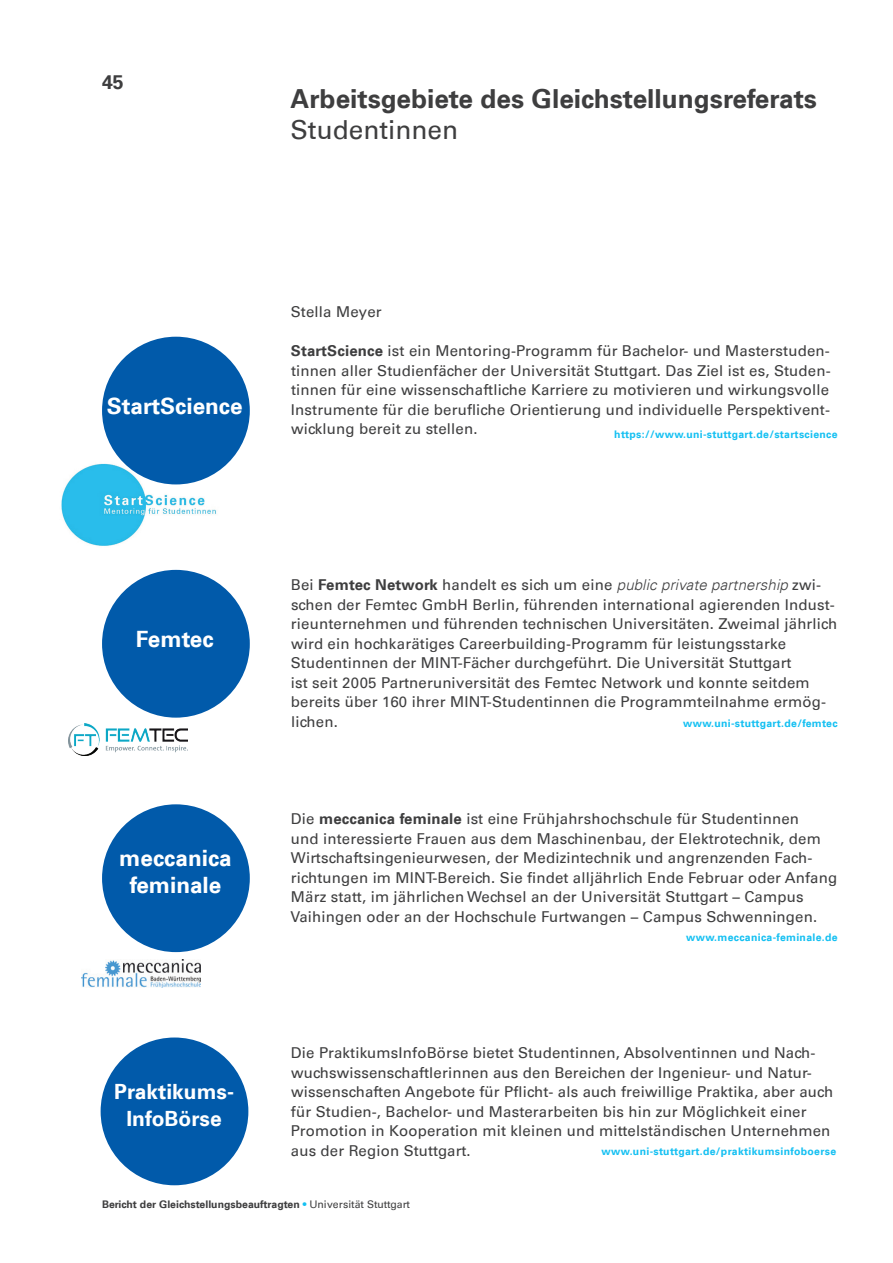
<style>
.page{position:relative;width:893px;height:1263px;background:#fff}
.page>*{position:absolute;margin:0;border:0;box-sizing:border-box;transform-origin:0 0}
.t1{font:26.25px "Universfor Uni S65 Bd";color:#3e3e3f}
.t2{font:26.25px "Universfor Uni S55 Rm";color:#3e3e3f}
.t3{font:22.5px/27px "Universfor Uni S65 Bd";color:#fff;text-align:center}
.t4{font:21px/27px "Universfor Uni S65 Bd";color:#fff;text-align:center}
.t5{font:19.5px "Universfor Uni S65 Bd";color:#3e3e3f}
.t6{font:15px/19.5px "Universfor Uni S55 Rm";letter-spacing:.01em;color:#3e3e3f}
.t7{font:10.5px "Universfor Uni S65 Bd";letter-spacing:.03em;color:#15c0f2}
.t8{font:10.5px "Universfor Uni S65 Bd";color:#3e3e3f}
.s1{font-family:"Universfor Uni S65 Bd"}
.s2{font-family:"Universfor Uni S45 Lt Obl"}
.s3{font-family:"Universfor Uni S55 Rm";color:#15c0f2}
.s4{font-family:"Universfor Uni S55 Rm"}
</style>
<div class="page">
<img style="left:61px;top:456px;width:163px;height:90px">
<div style="left:102px;top:570px;width:148px;height:148px;background:#015aaa;border-radius:50%"></div>
<div style="left:102px;top:337px;width:148px;height:147px;background:#015aaa;border-radius:50%"></div>
<div style="left:102px;top:804px;width:148px;height:148px;background:#015aaa;border-radius:50%"></div>
<div style="left:101px;top:1037px;width:147px;height:148px;background:#015aaa;border-radius:50%"></div>
<img style="left:82px;top:959px;width:118px;height:29px">
<img style="left:69px;top:724px;width:118px;height:32px">
<h3 class="t5" style="left:102px;top:69px;width:23px">45</h3>
<h1 class="t1" style="left:290px;top:81px;width:528px">Arbeitsgebiete des Gleichstellungsreferats</h1>
<h1 class="t2" style="left:290px;top:112px;width:169px">Studentinnen</h1>
<h2 class="t3" style="left:107px;top:391px;width:137px">StartScience</h2>
<p class="t6" style="left:291px;top:301px;width:92px">Stella Meyer</p>
<p class="t6" style="left:291px;top:340px;width:541px;text-align:justify"><span class="s1">StartScience</span> ist ein Mentoring-Programm für Bachelor- und Masterstuden&shy;tinnen aller Studienfächer der Universität Stuttgart. Das Ziel ist es, Studen&shy;tinnen für eine wissenschaftliche Karriere zu motivieren und wirkungsvolle Instrumente für die berufliche Orientierung und individuelle Perspektivent&shy;wicklung bereit zu stellen.</p>
<p class="t7" style="left:614px;top:427px;width:225px">https://www.uni-stuttgart.de/startscience</p>
<h2 class="t3" style="left:136px;top:624px;width:79px">Femtec</h2>
<h2 class="t3" style="left:119px;top:843px;width:114px">meccanica feminale</h2>
<h3 class="t4" style="left:114px;top:1077px;width:121px">Praktikums-<br>InfoBörse</h3>
<p class="t6" style="left:291px;top:574px;width:548px">Bei <span class="s1">Femtec Network</span> handelt es sich um eine <span class="s2">public private partnership</span> zwi&shy;schen der Femtec GmbH Berlin, führenden international agierenden Indust&shy;rieunternehmen und führenden technischen Universitäten. Zweimal jährlich wird ein hochkarätiges Careerbuilding-Programm für leistungsstarke Studentinnen der MINT-Fächer durchgeführt. Die Universität Stuttgart<br>ist seit 2005 Partneruniversität des Femtec Network und konnte seitdem bereits über 160 ihrer MINT-Studentinnen die Programmteilnahme ermög&shy;lichen.</p>
<p class="t7" style="left:683px;top:716px;width:156px">www.uni-stuttgart.de/femtec</p>
<p class="t6" style="left:290px;top:808px;width:548px">Die <span class="s1">meccanica feminale</span> ist eine Frühjahrshochschule für Studentinnen<br>und interessierte Frauen aus dem Maschinenbau, der Elektrotechnik, dem Wirtschaftsingenieurwesen, der Medizintechnik und angrenzenden Fach&shy;richtungen im MINT-Bereich. Sie findet alljährlich Ende Februar oder Anfang März statt, im jährlichen Wechsel an der Universität Stuttgart – Campus Vaihingen oder an der Hochschule Furtwangen – Campus Schwenningen.</p>
<p class="t7" style="left:686px;top:930px;width:153px">www.meccanica-feminale.de</p>
<p class="t6" style="left:291px;top:1042px;width:544px">Die PraktikumsInfoBörse bietet Studentinnen, Absolventinnen und Nach&shy;wuchswissenschaftlerinnen aus den Bereichen der Ingenieur- und Natur&shy;wissenschaften Angebote für Pflicht- als auch freiwillige Praktika, aber auch für Studien-, Bachelor- und Masterarbeiten bis hin zur Möglichkeit einer Promotion in Kooperation mit kleinen und mittelständischen Unternehmen aus der Region Stuttgart.</p>
<p class="t7" style="left:602px;top:1144px;width:236px">www.uni-stuttgart.de/praktikumsinfoboerse</p>
<p class="t8" style="left:102px;top:1196px;width:309px">Bericht der Gleichstellungsbeauftragten <span class="s3">•</span> <span class="s4">Universität Stuttgart</span></p>
</div>
